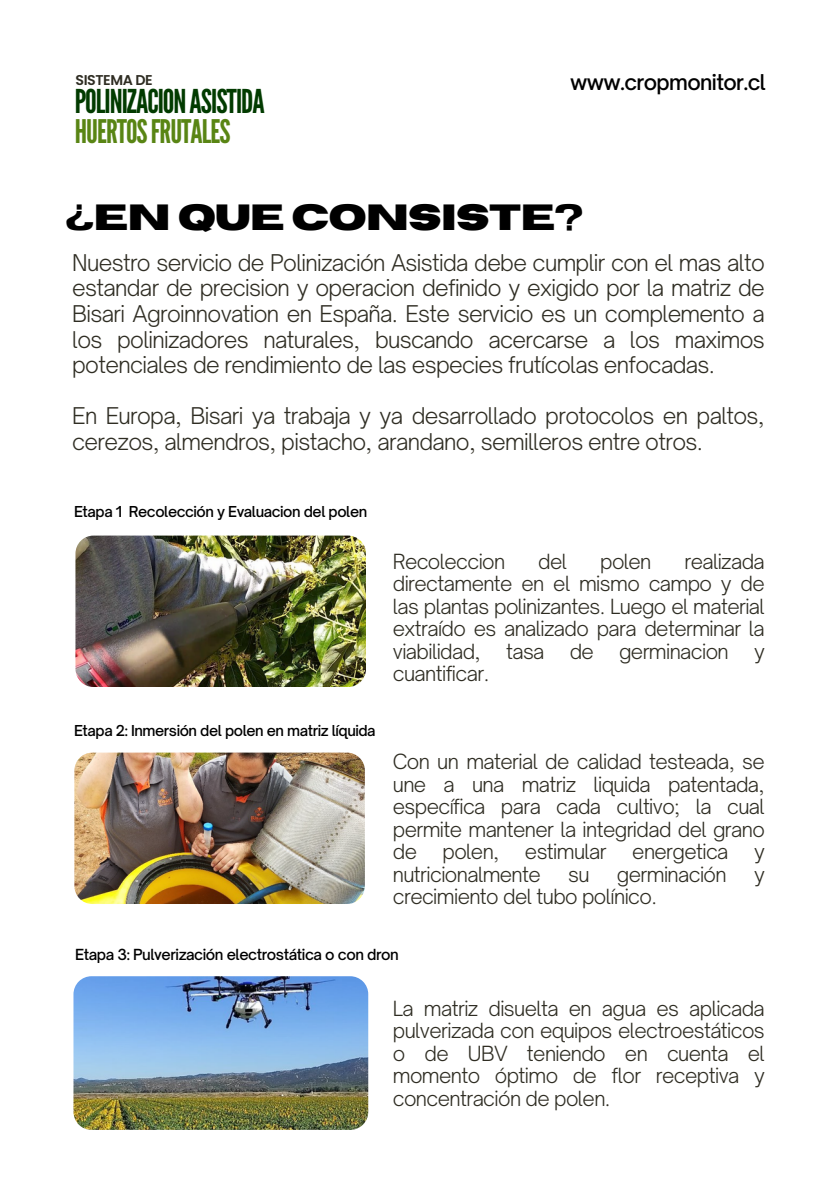
<style>
.page{position:relative;width:839px;height:1191px;background:#fff}
.page>*{position:absolute;margin:0;border:0;box-sizing:border-box;transform-origin:0 0}
.t1{font:700 36.4px "Horizon";letter-spacing:-.03em;color:#000}
.t2{font:32.8px "League Gothic";letter-spacing:-.03em;color:#023b00}
.t3{font:32.4px "League Gothic";letter-spacing:-.03em;color:#598514}
.t4{font:300 22px/25.6px "Open Sauce One";letter-spacing:-.03em;color:#2f2d23;text-align:justify}
.t5{font:500 20.8px "Open Sauce One";letter-spacing:-.03em;color:#000}
.t6{font:300 20px/22.4px "Open Sauce One";letter-spacing:-.03em;color:#2f2d23;text-align:justify}
.t7{font:500 14.6px "Open Sauce One";letter-spacing:-.03em;color:#000}
.t8{font:500 14.4px "Open Sauce One";letter-spacing:-.03em;color:#000}
.t9{font:600 14.2px "Poppins";letter-spacing:-.03em;color:#2f2d23}
</style>
<div class="page">
<img style="left:75px;top:536px;width:291px;height:151px;border-radius:18px">
<img style="left:74px;top:753px;width:291px;height:151px;border-radius:18px">
<img style="left:73px;top:976px;width:295px;height:154px">
<p class="t9" style="left:76px;top:70px;width:79px">SISTEMA DE</p>
<h4 class="t2" style="left:75px;top:82px;width:191px">POLINIZACIONASISTIDA</h4>
<h3 class="t3" style="left:75px;top:113px;width:157px">HUERTOSFRUTALES</h3>
<h5 class="t5" style="left:570px;top:69px;width:197px">www.cropmonitor.cl</h5>
<h4 class="t1" style="left:65px;top:200px;width:520px">¿EN QUE CONSISTE?</h4>
<p class="t4" style="left:72px;top:250px;width:694px">Nuestro servicio de Polinización Asistida debe cumplir con el mas alto estandar de precision y operacion definido y exigido por la matriz de Bisari Agroinnovation en España. Este servicio es un complemento a los polinizadores naturales, buscando acercarse a los maximos potenciales de rendimiento de las especies frutícolas enfocadas.</p>
<h4 class="t4" style="left:72px;top:403px;width:694px">En Europa, Bisari ya trabaja y ya desarrollado protocolos en paltos, cerezos, almendros, pistacho, arandano, semilleros entre otros.</h4>
<h3 class="t8" style="left:74px;top:503px;width:294px">Etapa 1 Recolección y Evaluacion del polen</h3>
<p class="t8" style="left:74px;top:722px;width:303px">Etapa 2: Inmersión del polen en matriz líquida</p>
<h1 class="t6" style="left:393px;top:550px;width:373px;text-indent:291px">realizada directamente en el mismo campo y de las plantas polinizantes. Luego el material extraído es analizado para determinar la viabilidad,</h1>
<h1 class="t6" style="left:393px;top:550px;width:114px">Recoleccion</h1>
<h1 class="t6" style="left:538px;top:550px;width:30px">del</h1>
<h1 class="t6" style="left:600px;top:550px;width:53px">polen</h1>
<h1 class="t6" style="left:506px;top:640px;width:40px">tasa</h1>
<h1 class="t6" style="left:569px;top:640px;width:26px">de</h1>
<h1 class="t6" style="left:619px;top:640px;width:111px">germinacion</h1>
<h1 class="t6" style="left:754px;top:640px;width:12px">y</h1>
<h1 class="t6" style="left:393px;top:662px;width:98px">cuantificar.</h1>
<h4 class="t6" style="left:393px;top:750px;width:373px">Con un material de calidad testeada, se une a una matriz liquida patentada, específica para cada cultivo; la cual permite mantener la integridad del grano de</h4>
<h4 class="t6" style="left:442px;top:840px;width:58px">polen,</h4>
<h4 class="t6" style="left:525px;top:840px;width:83px">estimular</h4>
<h4 class="t6" style="left:632px;top:840px;width:98px">energetica</h4>
<h4 class="t6" style="left:754px;top:840px;width:12px">y</h4>
<h4 class="t6" style="left:393px;top:863px;width:149px">nutricionalmente</h4>
<h4 class="t6" style="left:568px;top:863px;width:23px">su</h4>
<h4 class="t6" style="left:617px;top:863px;width:111px">germinación</h4>
<h4 class="t6" style="left:754px;top:863px;width:12px">y</h4>
<h4 class="t6" style="left:393px;top:885px;width:265px">crecimiento del tubo polínico.</h4>
<p class="t7" style="left:75px;top:945px;width:325px">Etapa 3: Pulverización electrostática o con dron</p>
<h4 class="t6" style="left:393px;top:997px;width:373px">La matriz disuelta en agua es aplicada pulverizada con equipos electroestáticos o de UBV teniendo en cuenta el momento óptimo de flor receptiva y concentración de polen.</h4>
</div>
